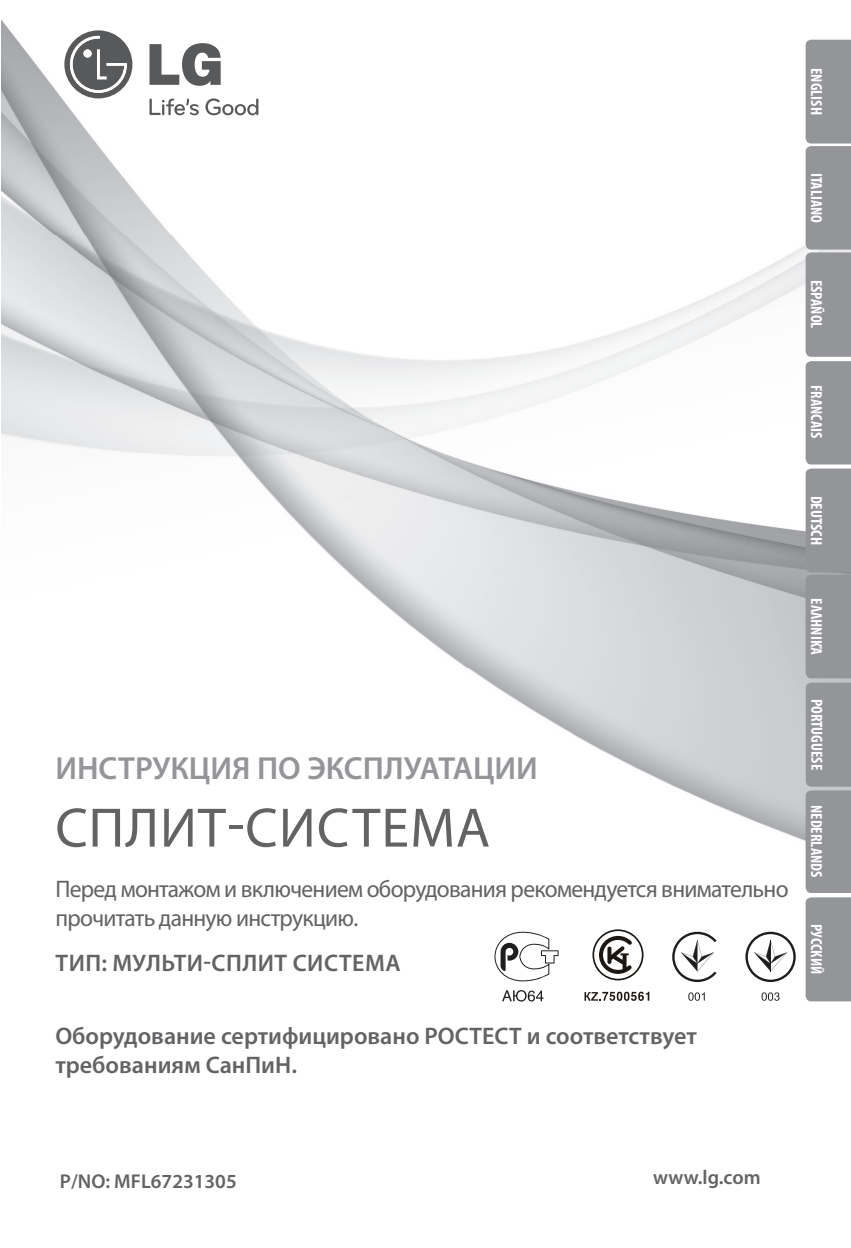
<style>
.page{position:relative;width:851px;height:1248px;background:#fff}
.page>*{position:absolute;margin:0;border:0;box-sizing:border-box;transform-origin:0 0}
.t1{font:56px "Myriad Pro";letter-spacing:.105em;color:#636366}
.t2{font:600 32px "Myriad Pro";color:#939598}
.t3{font:600 24px/28.8px "Myriad Pro";color:#636366}
.t4{font:24px/28.8px "Myriad Pro";letter-spacing:-.03em;color:#636366}
.t5{font:600 20px "Myriad Pro";color:#636366}
.t6{font:700 condensed 16px "Myriad Pro";color:#fff}
</style>
<div class="page">
<img style="left:2px;top:20px;width:848px;height:982px">
<svg style="left:149px;top:98px;width:50px;height:17px"></svg>
<svg style="left:205px;top:98px;width:53px;height:17px"></svg>
<svg style="left:149px;top:43px;width:71px;height:43px"></svg>
<svg style="left:64px;top:30px;width:68px;height:68px"></svg>
<svg style="left:805px;top:40px;width:45px;height:961px;background:#9b9da0"></svg>
<svg style="left:592px;top:929px;width:51px;height:51px"></svg>
<svg style="left:584px;top:991px;width:65px;height:9px"></svg>
<svg style="left:672px;top:931px;width:64px;height:50px"></svg>
<svg style="left:688px;top:992px;width:16px;height:8px"></svg>
<svg style="left:745px;top:931px;width:50px;height:50px"></svg>
<svg style="left:761px;top:992px;width:18px;height:8px"></svg>
<svg style="left:502px;top:990px;width:41px;height:11px"></svg>
<svg style="left:494px;top:931px;width:64px;height:50px"></svg>
<p class="t6" style="left:826px;top:68px;width:48px;rotate:90deg">ENGLISH</p>
<h2 class="t2" style="left:55px;top:748px;width:484px">ИНСТРУКЦИЯ ПО ЭКСПЛУАТАЦИИ</h2>
<h1 class="t1" style="left:55px;top:793px;width:436px">Сплит-система</h1>
<p class="t4" style="left:55px;top:874px;width:734px">Перед монтажом и включением оборудования рекомендуется внимательно прочитать данную инструкцию.</p>
<p class="t3" style="left:56px;top:947px;width:172px">Тип : Мул ьти-сплит</p>
<p class="t3" style="left:292px;top:947px;width:16px">сист</p>
<p class="t3" style="left:352px;top:947px;width:31px">ема</p>
<p class="t3" style="left:55px;top:1021px;width:643px">Оборудование сертифицировано РОСТЕСТ и соответствует требованиям СанПиН.</p>
<p class="t6" style="left:826px;top:172px;width:52px;rotate:90deg">ITALIANO</p>
<p class="t6" style="left:826px;top:280px;width:50px;rotate:90deg">ESPAÑOL</p>
<p class="t6" style="left:826px;top:385px;width:55px;rotate:90deg">FRANCAIS</p>
<p class="t6" style="left:826px;top:495px;width:51px;rotate:90deg">DEUTSCH</p>
<p class="t6" style="left:826px;top:598px;width:58px;rotate:90deg">ΕΛΛΗΝΙΚΆ</p>
<p class="t6" style="left:826px;top:698px;width:73px;rotate:90deg">PORTUGUESE</p>
<p class="t6" style="left:826px;top:805px;width:74px;rotate:90deg">NEDERLANDS</p>
<p class="t6" style="left:826px;top:924px;width:51px;rotate:90deg">РУССКИЙ</p>
<p class="t5" style="left:60px;top:1168px;width:178px">P/NO: MFL67231305</p>
<p class="t5" style="left:653px;top:1164px;width:109px">www.lg.com</p>
</div>
